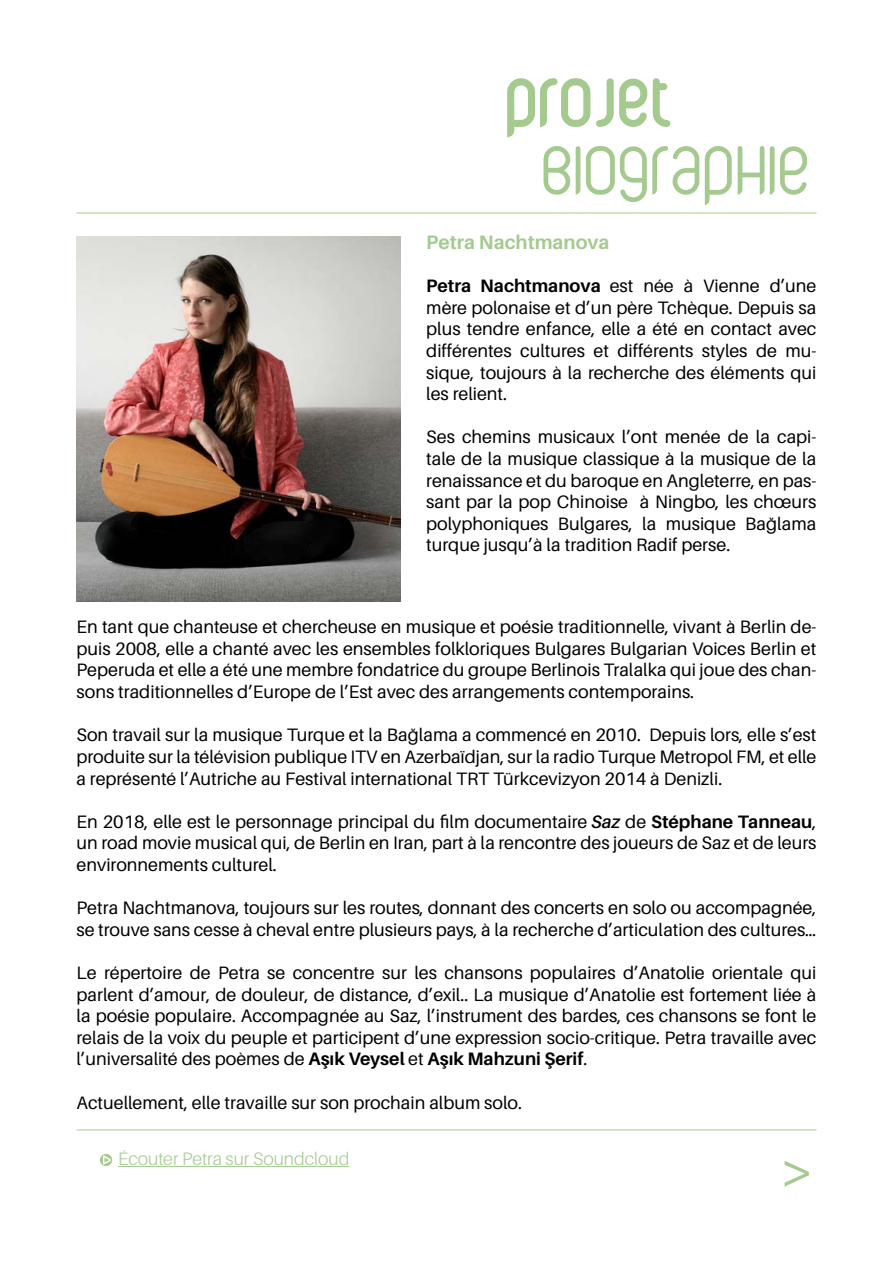
<style>
.page{position:relative;width:893px;height:1263px;background:#fff}
.page>*{position:absolute;margin:0;border:0;box-sizing:border-box;transform-origin:0 0}
.t1{font:300 90px "Corpus Care";color:#a4ca90}
.t2{font:90px "Corpus Care";color:#a4ca90}
.t3{font:54px "Brela";color:#a4ca90}
.t4{font:700 19.5px "Aileron";color:#a4ca90}
.t5{font:18px/21.6px "Aileron";color:#000;text-align:justify}
.t6{font:300 18px "Aileron";color:#a4ca90}
.s1{font-weight:700}
.s2{font-weight:600;font-style:italic}
</style>
<div class="page">
<hr style="left:77px;top:1129px;width:739px;height:1px;background:#a4ca90">
<hr style="left:77px;top:213px;width:739px;height:1px;background:#a4ca90">
<img style="left:77px;top:237px;width:324px;height:365px">
<hr style="left:118px;top:1166px;width:231px;height:1px;background:#a4ca90">
<div style="left:98px;top:1152px;width:16px;height:15px;border:2px solid #fff;border-radius:50%"></div>
<svg style="left:102px;top:1155px;width:10px;height:11px"></svg>
<h1 class="t2" style="left:507px;top:69px;width:169px">PRojet</h1>
<h1 class="t1" style="left:543px;top:136px;width:270px">biographie</h1>
<p class="t4" style="left:426px;top:231px;width:185px">Petra Nachtmanova</p>
<p class="t5" style="left:426px;top:275px;width:392px"><span class="s1">Petra Nachtmanova</span> est née à Vienne d’une mère polonaise et d’un père Tchèque. Depuis sa plus tendre enfance, elle a été en contact avec différentes cultures et différents styles de mu&shy;sique, toujours à la recherche des éléments qui les relient.</p>
<p class="t5" style="left:426px;top:427px;width:392px">Ses chemins musicaux l’ont menée de la capi&shy;tale de la musique classique à la musique de la renaissance et du baroque en Angleterre, en pas&shy;sant par la pop Chinoise à Ningbo, les chœurs polyphoniques Bulgares, la musique Bağlama turque jusqu’à la tradition Radif perse.</p>
<p class="t5" style="left:77px;top:616px;width:741px">En tant que chanteuse et chercheuse en musique et poésie traditionnelle, vivant à Berlin de&shy;puis 2008, elle a chanté avec les ensembles folkloriques Bulgares Bulgarian Voices Berlin et Peperuda et elle a été une membre fondatrice du groupe Berlinois Tralalka qui joue des chan&shy;sons traditionnelles d’Europe de l’Est avec des arrangements contemporains.</p>
<p class="t5" style="left:77px;top:724px;width:741px">Son travail sur la musique Turque et la Bağlama a commencé en 2010. Depuis lors, elle s’est produite sur la télévision publique ITV en Azerbaïdjan, sur la radio Turque Metropol FM, et elle a représenté l’Autriche au Festival international TRT Türkcevizyon 2014 à Denizli.</p>
<p class="t5" style="left:77px;top:811px;width:741px">En 2018, elle est le personnage principal du film documentaire <span class="s2">Saz</span> de <span class="s1">Stéphane Tanneau</span>, un road movie musical qui, de Berlin en Iran, part à la rencontre des joueurs de Saz et de leurs environnements culturel.</p>
<p class="t5" style="left:77px;top:897px;width:741px">Petra Nachtmanova, toujours sur les routes, donnant des concerts en solo ou accompagnée, se trouve sans cesse à cheval entre plusieurs pays, à la recherche d’articulation des cultures…</p>
<p class="t5" style="left:77px;top:962px;width:741px">Le répertoire de Petra se concentre sur les chansons populaires d’Anatolie orientale qui parlent d’amour, de douleur, de distance, d’exil.. La musique d’Anatolie est fortement liée à la poésie populaire. Accompagnée au Saz, l’instrument des bardes, ces chansons se font le relais de la voix du peuple et participent d’une expression socio-critique. Petra travaille avec l’universalité des poèmes de <span class="s1">Aşık Veysel</span> et <span class="s1">Aşık Mahzuni Şerif</span>.</p>
<p class="t5" style="left:77px;top:1092px;width:447px">Actuellement, elle travaille sur son prochain album solo.</p>
<p class="t6" style="left:118px;top:1148px;width:233px">Écouter Petra sur Soundcloud</p>
<h2 class="t3" style="left:782px;top:1135px;width:30px">&gt;</h2>
</div>
